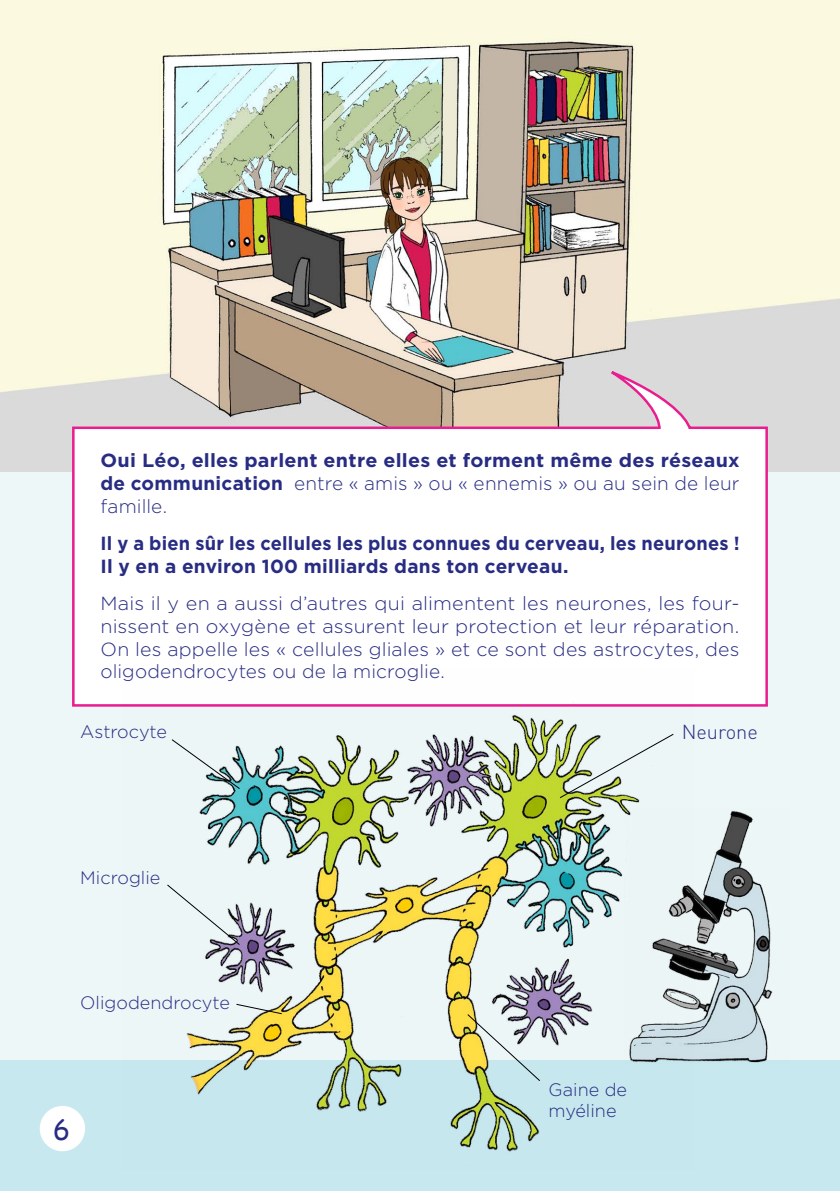
<style>
.page{position:relative;width:840px;height:1191px;background:#fff}
.page>*{position:absolute;margin:0;border:0;box-sizing:border-box;transform-origin:0 0}
.t1{font:28px "Comic Sans MS";color:#282c83}
.t2{font:300 20px "DIN Pro";color:#282c83}
.Style_de_paragraphe{font:300 19px/22.8px "Gotham";letter-spacing:.01em;color:#282c83;text-align:justify;scale:1.04 1}
.Style_de_paragraphe-2{font:700 19px/22.8px "Gotham";letter-spacing:.015em;color:#282c83;text-align:justify;scale:1.04 1}
.Style_de_paragraphe-3{font:700 19px/22.8px "Gotham";letter-spacing:.015em;color:#282c83;scale:.96 1}
.t3{font:300 18px/21.6px "Gotham";color:#282c83}
.s1{font-weight:300}
</style>
<div class="page">
<div style="left:0;top:0;width:839px;height:1191px;background:#edf7f8"></div>
<div style="left:0;top:1060px;width:839px;height:131px;background:#c6e8ee"></div>
<div style="left:40px;top:1106px;width:45px;height:45px;background:#fff;border-radius:50%"></div>
<img style="left:0;top:0;width:839px;height:471px">
<svg style="left:71px;top:359px;width:697px;height:348px;background:#f4efee"></svg>
<img style="left:694px;top:811px;width:79px;height:252px">
<img style="left:121px;top:670px;width:573px;height:482px">
<svg style="left:558px;top:733px;width:116px;height:66px"></svg>
<svg style="left:166px;top:883px;width:75px;height:63px"></svg>
<svg style="left:235px;top:1003px;width:48px;height:12px"></svg>
<svg style="left:170px;top:738px;width:71px;height:52px"></svg>
<svg style="left:466px;top:1013px;width:75px;height:69px"></svg>
<p class="Style_de_paragraphe-2" style="left:100px;top:449px;width:615px">Oui Léo, elles parlent entre elles et forment même des réseaux de communication <span class="s1">entre « amis » ou « ennemis » ou au sein de leur famille.</span></p>
<p class="Style_de_paragraphe-3" style="left:100px;top:531px;width:667px">Il y a bien sûr les cellules les plus connues du cerveau, les neurones !<br>Il y en a environ 100 milliards dans ton cerveau.</p>
<p class="Style_de_paragraphe" style="left:100px;top:591px;width:615px">Mais il y en a aussi d’autres qui alimentent les neurones, les four&shy;nissent en oxygène et assurent leur protection et leur réparation.<br>On les appelle les « cellules gliales » et ce sont des astrocytes, des oligodendrocytes ou de la microglie.</p>
<p class="t3" style="left:80px;top:720px;width:88px">Astrocyte</p>
<p class="t2" style="left:681px;top:718px;width:78px">Neurone</p>
<p class="t3" style="left:80px;top:866px;width:82px">Microglie</p>
<p class="t3" style="left:80px;top:991px;width:151px">Oligodendrocyte</p>
<p class="t1" style="left:53px;top:1109px;width:19px">6</p>
<p class="t3" style="left:548px;top:1077px;width:80px">Gaine de myéline</p>
</div>
